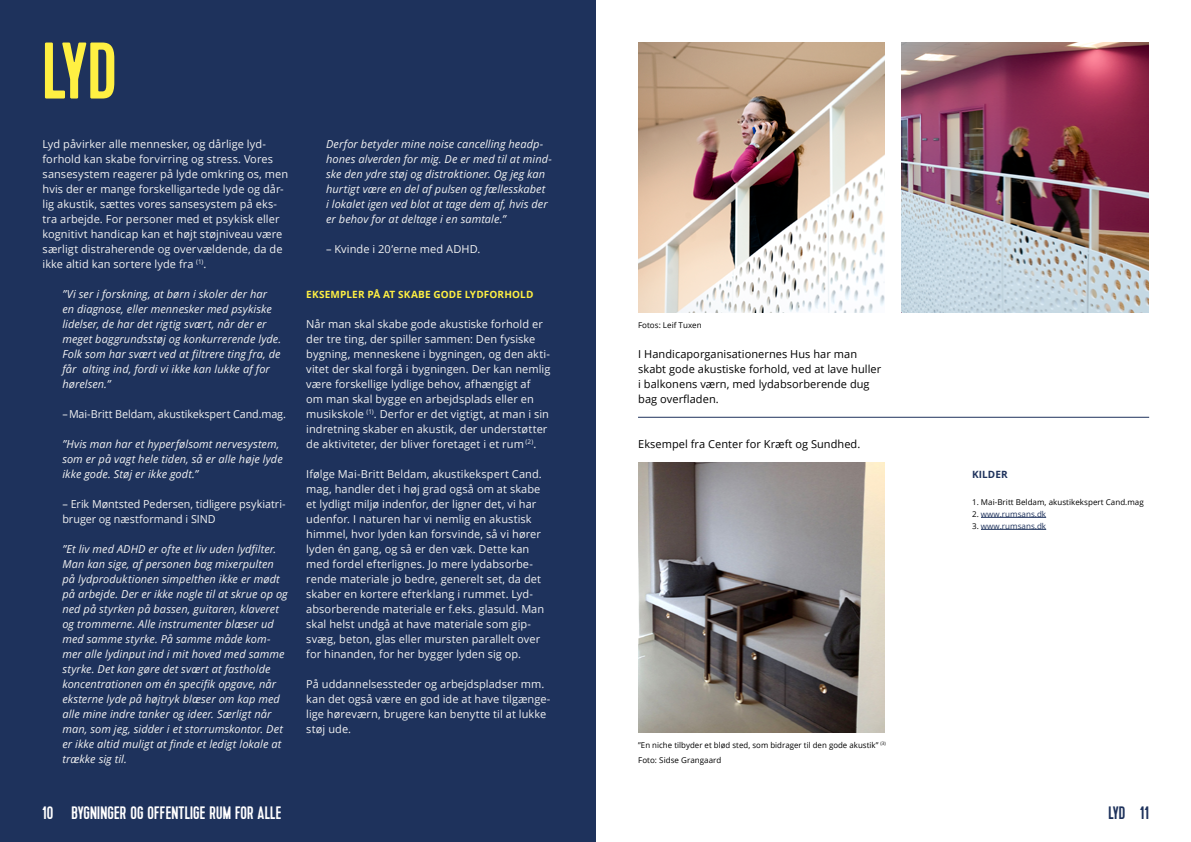
<style>
.page{position:relative;width:1191px;height:842px;background:#fff}
.page>*{position:absolute;margin:0;border:0;box-sizing:border-box;transform-origin:0 0}
.t1{font:80px "Kapra";color:#fff042}
.t2{font:18px "Kapra";letter-spacing:.01em;color:#fff}
.t3{font:18px "Kapra";color:#1e325c}
.Paragraph_2__Hvid{font:11px/15px "Open Sans";letter-spacing:.005em;color:#f2f2f2}
.Paragraph_2__Hvid-2{font:italic 11px/15px "Open Sans";letter-spacing:.005em;color:#f2f2f2}
.Paragraph_2__Hvid-3{font:11px/15px "Open Sans";letter-spacing:.005em;color:#000}
.Paragraph_2__Hvid-4{font:700 10px "Open Sans";letter-spacing:.015em;color:#fff042}
.Mellemrubrik_blå__H4{font:700 10px "Open Sans";letter-spacing:.01em;color:#1e325c}
.Paragraph_1__Sort{font:8px "Open Sans";letter-spacing:.005em;color:#000}
.Paragraph_1__Sort-2{font:8px "Open Sans";letter-spacing:.005em;color:#1e325c}
.s1{color:#000}
</style>
<div class="page">
<div style="left:0;top:0;width:595px;height:842px;background:#1e325c"></div>
<img style="left:638px;top:43px;width:246px;height:270px">
<img style="left:901px;top:43px;width:247px;height:270px">
<img style="left:638px;top:463px;width:246px;height:270px">
<hr style="left:981px;top:517px;width:65px;height:1px;background:#1e325c">
<hr style="left:981px;top:529px;width:65px;height:1px;background:#1e325c">
<hr style="left:638px;top:417px;width:511px;height:1px;background:#1e325c">
<p class="t1" style="left:43px;top:25px;width:76px">LYD</p>
<p class="Paragraph_2__Hvid" style="left:43px;top:136px;width:247px">Lyd påvirker alle mennesker, og dårlige lyd&shy;forhold kan skabe forvirring og stress. Vores sansesystem reagerer på lyde omkring os, men hvis der er mange forskelligartede lyde og dår&shy;lig akustik, sættes vores sansesystem på eks&shy;tra arbejde. For personer med et psykisk eller kognitivt handicap kan et højt støjniveau være særligt distraherende og overvældende, da de ikke altid kan sortere lyde fra <sup>(1)</sup>.</p>
<p class="Paragraph_2__Hvid-2" style="left:62px;top:286px;width:220px">”Vi ser i forskning, at børn i skoler der har en diagnose, eller mennesker med psykiske lidelser, de har det rigtig svært, når der er meget baggrundsstøj og konkurrerende lyde.<br>Folk som har svært ved at filtrere ting fra, de får alting ind, fordi vi ikke kan lukke af for hørelsen.”</p>
<p class="Paragraph_2__Hvid" style="left:62px;top:406px;width:225px">– Mai-Britt Beldam, akustikekspert Cand.mag.</p>
<p class="Paragraph_2__Hvid-2" style="left:62px;top:436px;width:222px">”Hvis man har et hyperfølsomt nervesystem, som er på vagt hele tiden, så er alle høje lyde ikke gode. Støj er ikke godt.”</p>
<p class="Paragraph_2__Hvid" style="left:62px;top:496px;width:225px">– Erik Møntsted Pedersen, tidligere psykiatri&shy;bruger og næstformand i SIND</p>
<p class="Paragraph_2__Hvid-2" style="left:62px;top:541px;width:227px">”Et liv med ADHD er ofte et liv uden lydfilter.<br>Man kan sige, af personen bag mixerpulten på lydproduktionen simpelthen ikke er mødt på arbejde. Der er ikke nogle til at skrue op og ned på styrken på bassen, guitaren, klaveret og trommerne. Alle instrumenter blæser ud med samme styrke. På samme måde kom&shy;mer alle lydinput ind i mit hoved med samme styrke. Det kan gøre det svært at fastholde koncentrationen om én specifik opgave, når eksterne lyde på højtryk blæser om kap med alle mine indre tanker og ideer. Særligt når man, som jeg, sidder i et storrumskontor. Det er ikke altid muligt at finde et ledigt lokale at trække sig til.</p>
<h2 class="t2" style="left:43px;top:802px;width:240px">10 BYGNINGER OG OFFENTLIGE RUM FOR ALLE</h2>
<p class="Paragraph_2__Hvid-2" style="left:326px;top:136px;width:227px">Derfor betyder mine noise cancelling headp&shy;hones alverden for mig. De er med til at mind&shy;ske den ydre støj og distraktioner. Og jeg kan hurtigt være en del af pulsen og fællesskabet<br>i lokalet igen ved blot at tage dem af, hvis der er behov for at deltage i en samtale.”</p>
<p class="Paragraph_2__Hvid" style="left:326px;top:241px;width:156px">– Kvinde i 20’erne med ADHD.</p>
<p class="Paragraph_2__Hvid-4" style="left:306px;top:287px;width:229px">EKSEMPLER PÅ AT SKABE GODE LYDFORHOLD</p>
<p class="Paragraph_2__Hvid" style="left:306px;top:316px;width:246px">Når man skal skabe gode akustiske forhold er der tre ting, der spiller sammen: Den fysiske bygning, menneskene i bygningen, og den akti&shy;vitet der skal forgå i bygningen. Der kan nemlig være forskellige lydlige behov, afhængigt af<br>om man skal bygge en arbejdsplads eller en musikskole <sup>(1)</sup>. Derfor er det vigtigt, at man i sin indretning skaber en akustik, der understøtter de aktiviteter, der bliver foretaget i et rum <sup>(2)</sup>.</p>
<p class="Paragraph_2__Hvid" style="left:306px;top:466px;width:239px">Ifølge Mai-Britt Beldam, akustikekspert Cand. mag, handler det i høj grad også om at skabe et lydligt miljø indenfor, der ligner det, vi har udenfor. I naturen har vi nemlig en akustisk himmel, hvor lyden kan forsvinde, så vi hører lyden én gang, og så er den væk. Dette kan med fordel efterlignes. Jo mere lydabsorbe&shy;rende materiale jo bedre, generelt set, da det skaber en kortere efterklang i rummet. Lyd&shy;absorberende materiale er f.eks. glasuld. Man skal helst undgå at have materiale som gip&shy;svæg, beton, glas eller mursten parallelt over for hinanden, for her bygger lyden sig op.</p>
<p class="Paragraph_2__Hvid" style="left:306px;top:676px;width:246px">På uddannelsessteder og arbejdspladser mm. kan det også være en god ide at have tilgænge&shy;lige høreværn, brugere kan benytte til at lukke støj ude.</p>
<p class="Paragraph_1__Sort" style="left:638px;top:319px;width:65px">Fotos: Leif Tuxen</p>
<p class="Paragraph_2__Hvid-3" style="left:638px;top:346px;width:244px">I Handicaporganisationernes Hus har man skabt gode akustiske forhold, ved at lave huller i balkonens værn, med lydabsorberende dug bag overfladen.</p>
<p class="Paragraph_2__Hvid-3" style="left:638px;top:436px;width:224px">Eksempel fra Center for Kræft og Sundhed.</p>
<p class="Paragraph_1__Sort" style="left:638px;top:739px;width:249px">”En niche tilbyder et blød sted, som bidrager til den gode akustik” <sup>(3)</sup></p>
<p class="Paragraph_1__Sort" style="left:638px;top:754px;width:85px">Foto: Sidse Grangaard</p>
<h4 class="Mellemrubrik_blå__H4" style="left:972px;top:467px;width:37px">KILDER</h4>
<p class="Paragraph_1__Sort" style="left:972px;top:496px;width:173px">1. Mai-Britt Beldam, akustikekspert Cand.mag</p>
<p class="Paragraph_1__Sort-2" style="left:972px;top:508px;width:76px"><span class="s1">2.</span> www.rumsans.dk</p>
<p class="Paragraph_1__Sort-2" style="left:972px;top:520px;width:76px"><span class="s1">3.</span> www.rumsans.dk</p>
<h2 class="t3" style="left:1108px;top:802px;width:42px">LYD 11</h2>
</div>
